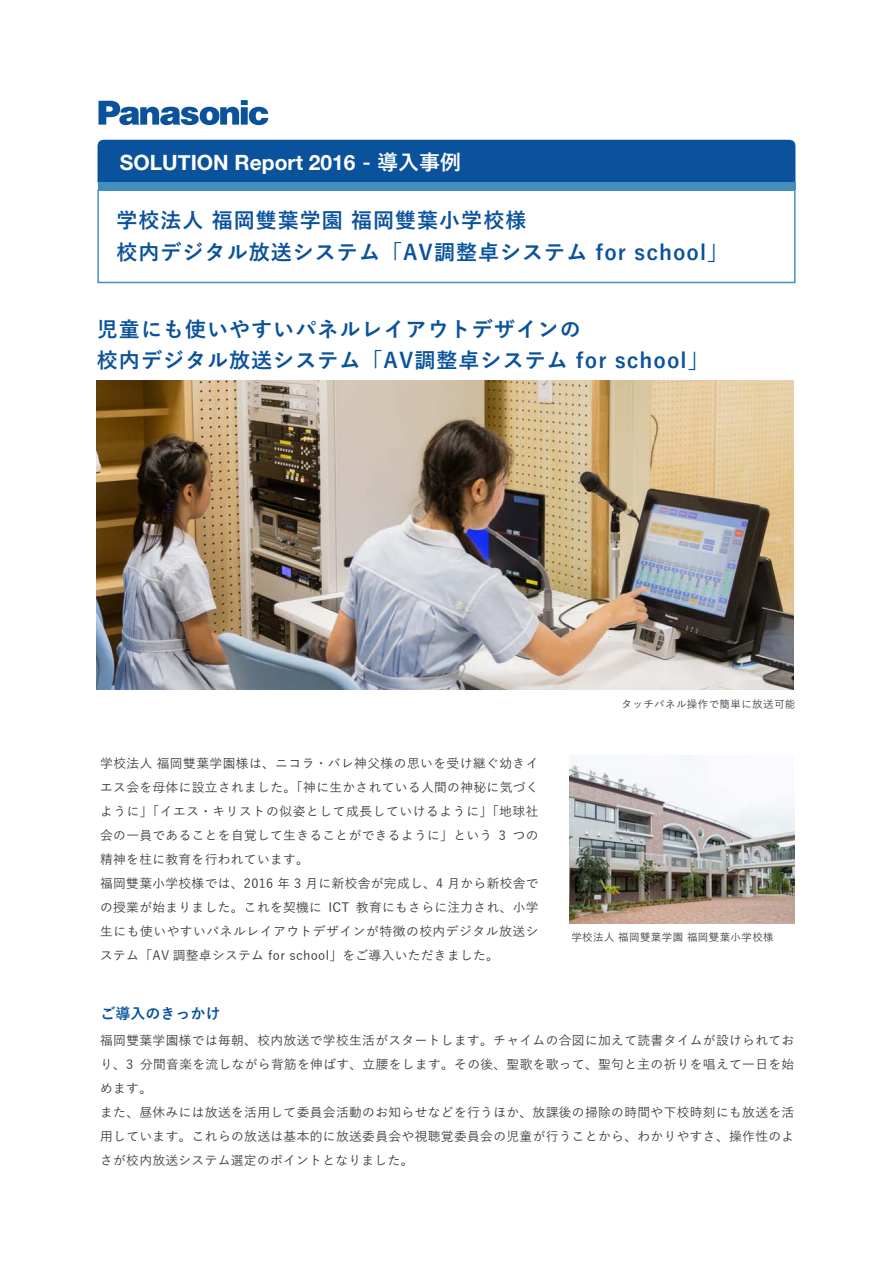
<style>
.page{position:relative;width:893px;height:1263px;background:#fff}
.page>*{position:absolute;margin:0;border:0;box-sizing:border-box;transform-origin:0 0}
.t1{font:700 21px/31.5px "Yu Go";letter-spacing:.05em;color:#0b529c}
.t2{font:700 21px "Helvetica Neue";color:#fff}
.t3{font:700 15px "Yu Go";color:#07529b}
.t4{font:500 12.75px/24px "Yu Go";letter-spacing:.03em;color:#3d3a39}
.t5{font:500 10.5px "Yu Go";letter-spacing:.035em;color:#3d3a39}
.s1{font-family:"Yu Go"}
</style>
<div class="page">
<div style="left:98px;top:140px;width:697px;height:42px;background:#0b529c"></div>
<div style="left:98px;top:182px;width:697px;height:8px;background:#448ebe"></div>
<div style="left:97px;top:189px;width:699px;height:94px;border:2px solid #448ebe"></div>
<svg style="left:98px;top:100px;width:170px;height:25px"></svg>
<img style="left:97px;top:380px;width:697px;height:309px">
<img style="left:570px;top:755px;width:225px;height:169px">
<h1 class="t2" style="left:120px;top:146px;width:343px">SOLUTION Report 2016 <span class="s1">- 導入事例</span></h1>
<h1 class="t1" style="left:116px;top:205px;width:613px">学校法人 福岡雙葉学園 福岡雙葉小学校様<br>校内デジタル放送システム「AV調整卓システム for school」</h1>
<h1 class="t1" style="left:97px;top:314px;width:613px">児童にも使いやすいパネルレイアウトデザインの<br>校内デジタル放送システム「AV調整卓システム for school」</h1>
<p class="t4" style="left:100px;top:749px;width:440px">学校法人 福岡雙葉学園様は、ニコラ・バレ神父様の思いを受け継ぐ幼きイエス会を母体に設立されました。「神に生かされている人間の神秘に気づくように」「イエス・キリストの似姿として成長していけるように」「地球社会の一員であることを自覚して生きることができるように」という 3 つの精神を柱に教育を行われています。<br>福岡雙葉小学校様では、2016 年 3 月に新校舎が完成し、4 月から新校舎での授業が始まりました。これを契機に ICT 教育にもさらに注力され、小学生にも使いやすいパネルレイアウトデザインが特徴の校内デジタル放送システム「AV 調整卓システム for school」をご導入いただきました。</p>
<p class="t3" style="left:101px;top:1005px;width:121px">ご導入のきっかけ</p>
<p class="t5" style="left:622px;top:695px;width:175px">タッチパネル操作で簡単に放送可能</p>
<p class="t5" style="left:571px;top:928px;width:204px">学校法人 福岡雙葉学園 福岡雙葉小学校様</p>
<p class="t4" style="left:100px;top:1027px;width:696px">福岡雙葉学園様では毎朝、校内放送で学校生活がスタートします。チャイムの合図に加えて読書タイムが設けられており、3 分間音楽を流しながら背筋を伸ばす、立腰をします。その後、聖歌を歌って、聖句と主の祈りを唱えて一日を始めます。<br>また、昼休みには放送を活用して委員会活動のお知らせなどを行うほか、放課後の掃除の時間や下校時刻にも放送を活用しています。これらの放送は基本的に放送委員会や視聴覚委員会の児童が行うことから、わかりやすさ、操作性のよさが校内放送システム選定のポイントとなりました。</p>
</div>
